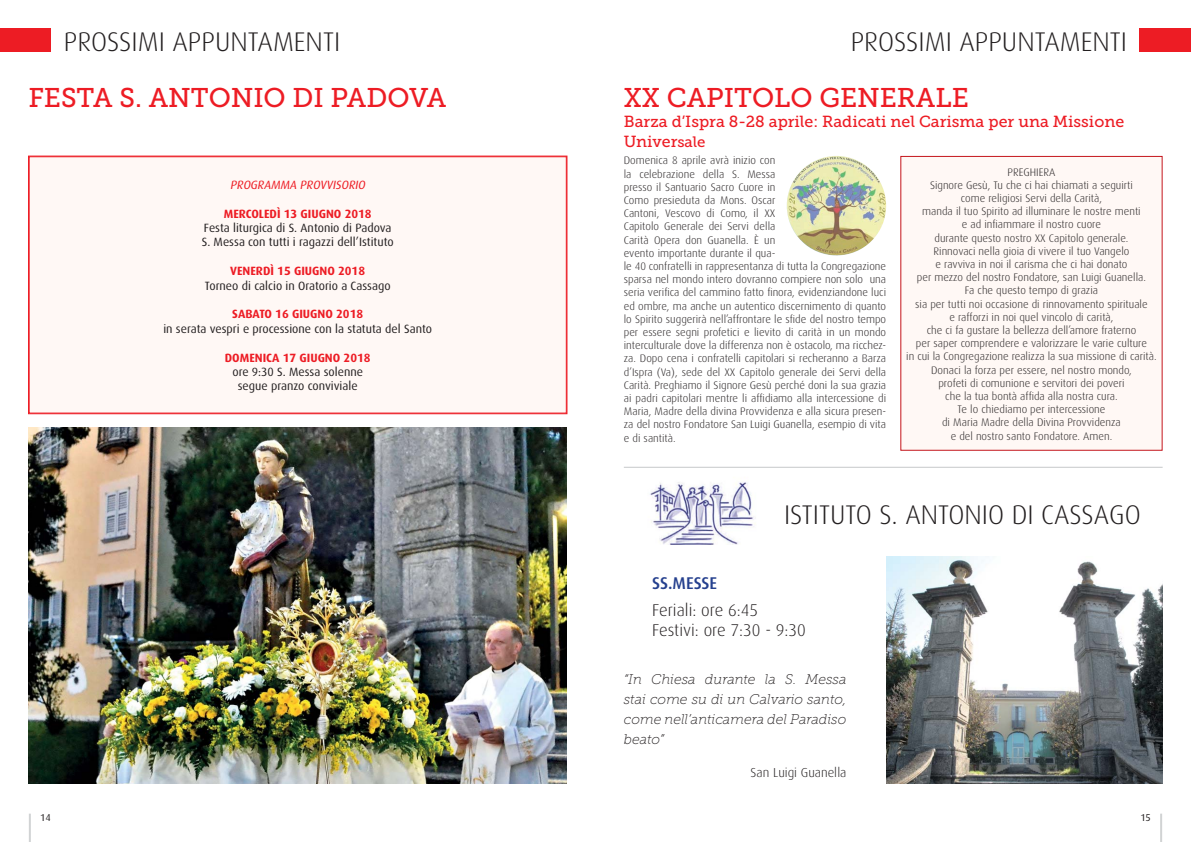
<style>
.page{position:relative;width:1191px;height:842px;background:#fff}
.page>*{position:absolute;margin:0;border:0;box-sizing:border-box;transform-origin:0 0}
.t1{font:300 27px "Dax";color:#231f20}
.t2{font:27px "Museo Slab 500";color:#ed1c24}
.t3{font:300 17px/20px "Dax";color:#231f20}
.t4{font:500 17px "Dax";color:#25408e}
.t5{font:16px/20px "Museo Slab 500";color:#ed1c24}
.t6{font:italic 14px/20px "Museo Slab 100";color:#231f20;text-align:justify}
.t7{font:300 13px "Dax";color:#231f20}
.t8{font:12px/14.4px "Dax";color:#231f20}
.t9{font:700 12px "Dax";color:#ed1c24}
.t10{font:italic 12px "Dax";color:#ed1c24}
.t11{font:300 11px/13.2px "Dax";color:#231f20}
.t12{font:10px "Dax";color:#231f20}
.s1{font-size:15px}
</style>
<div class="page">
<hr style="left:29px;top:814px;width:2px;height:28px;background:#d1d3d4">
<hr style="left:1160px;top:814px;width:2px;height:28px;background:#d1d3d4">
<hr style="left:624px;top:467px;width:538px;height:1px;background:#c6c8ca">
<img style="left:650px;top:482px;width:106px;height:63px">
<img style="left:886px;top:557px;width:276px;height:227px">
<div style="left:1140px;top:28px;width:51px;height:24px;background:#ed1c24"></div>
<div style="left:0;top:28px;width:51px;height:24px;background:#ed1c24"></div>
<div style="left:28px;top:156px;width:539px;height:258px;background:#fff8f5"></div>
<img style="left:28px;top:427px;width:539px;height:357px">
<div style="left:900px;top:156px;width:262px;height:294px;background:#fff8f5"></div>
<div style="left:900px;top:156px;width:262px;height:295px;border:1px solid #c4151c"></div>
<img style="left:786px;top:156px;width:100px;height:99px;border-radius:50%">
<h1 class="t1" style="left:64px;top:29px;width:278px">PROSSIMI APPUNTAMENTI</h1>
<h1 class="t2" style="left:28px;top:87px;width:419px">FESTA S. ANTONIO DI PADOVA</h1>
<p class="t10" style="left:230px;top:179px;width:139px">PROGRAMMA PROVVISORIO</p>
<p class="t9" style="left:224px;top:208px;width:149px">MERCOLEDÌ 13 GIUGNO 2018</p>
<p class="t8" style="left:202px;top:221px;width:193px">Festa liturgica di S. Antonio di Padova<br>S. Messa con tutti i ragazzi dell’Istituto</p>
<p class="t9" style="left:230px;top:265px;width:136px">VENERDÌ 15 GIUGNO 2018</p>
<p class="t8" style="left:205px;top:279px;width:187px">Torneo di calcio in Oratorio a Cassago</p>
<p class="t9" style="left:232px;top:308px;width:133px">SABATO 16 GIUGNO 2018</p>
<p class="t8" style="left:163px;top:322px;width:270px">in serata vespri e processione con la statuta del Santo</p>
<p class="t9" style="left:225px;top:352px;width:147px">DOMENICA 17 GIUGNO 2018</p>
<p class="t8" style="left:232px;top:365px;width:132px;text-align:center">ore 9:30 S. Messa solenne segue pranzo conviviale</p>
<h1 class="t1" style="left:850px;top:29px;width:278px">PROSSIMI APPUNTAMENTI</h1>
<h1 class="t2" style="left:624px;top:87px;width:346px">XX CAPITOLO GENERALE</h1>
<h3 class="t5" style="left:624px;top:113px;width:502px">Barza d’Ispra 8-28 aprile: Radicati nel Carisma per una Missione<br>Univer<span class="s1">sale</span></h3>
<p class="t11" style="left:906px;top:166px;width:252px;text-align:center">PREGHIERA<br>Signore Gesù, Tu che ci hai chiamati a seguirti<br>come religiosi Servi della Carità,<br>manda il tuo Spirito ad illuminare le nostre menti<br>e ad infiammare il nostro cuore<br>durante questo nostro XX Capitolo generale.<br>Rinnovaci nella gioia di vivere il tuo Vangelo<br>e ravviva in noi il carisma che ci hai donato<br>per mezzo del nostro Fondatore, san Luigi Guanella.<br>Fa che questo tempo di grazia<br>sia per tutti noi occasione di rinnovamento spirituale<br>e rafforzi in noi quel vincolo di carità,<br>che ci fa gustare la bellezza dell’amore fraterno<br>per saper comprendere e valorizzare le varie culture<br>in cui la Congregazione realizza la sua missione di carità.<br>Donaci la forza per essere, nel nostro mondo,<br>profeti di comunione e servitori dei poveri<br>che la tua bontà affida alla nostra cura.<br>Te lo chiediamo per intercessione<br>di Maria Madre della Divina Provvidenza<br>e del nostro santo Fondatore. Amen.</p>
<p class="t11" style="left:624px;top:155px;width:264px">Domenica 8 aprile avrà inizio con<br>la celebrazione della S. Messa<br>presso il Santuario Sacro Cuore in<br>Como presieduta da Mons. Oscar<br>Cantoni, Vescovo di Como, il XX<br>Capitolo Generale dei Servi della<br>Carità Opera don Guanella. È un<br>evento importante durante il qua-<br>le 40 confratelli in rappresentanza di tutta la Congregazione sparsa nel mondo intero dovranno compiere non solo una seria verifica del cammino fatto finora, evidenziandone luci ed ombre, ma anche un autentico discernimento di quanto lo Spirito suggerirà nell’affrontare le sfide del nostro tempo per essere segni profetici e lievito di carità in un mondo interculturale dove la differenza non è ostacolo, ma ricchez&shy;za. Dopo cena i confratelli capitolari si recheranno a Barza d’Ispra (Va), sede del XX Capitolo generale dei Servi della Carità. Preghiamo il Signore Gesù perché doni la sua grazia ai padri capitolari mentre li affidiamo alla intercessione di Maria, Madre della divina Provvidenza e alla sicura presen&shy;za del nostro Fondatore San Luigi Guanella, esempio di vita e di santità.</p>
<h1 class="t1" style="left:784px;top:501px;width:358px">ISTITUTO S. ANTONIO DI CASSAGO</h1>
<h2 class="t4" style="left:652px;top:574px;width:67px">SS.MESSE</h2>
<h2 class="t3" style="left:652px;top:601px;width:155px">Feriali: ore 6:45<br>Festivi: ore 7:30 - 9:30</h2>
<p class="t6" style="left:624px;top:670px;width:224px">“In Chiesa durante la S. Messa stai come su di un Calvario santo, come nell’anticamera del Paradiso beato”</p>
<p class="t7" style="left:750px;top:766px;width:97px">San Luigi Guanella</p>
<p class="t12" style="left:40px;top:813px;width:12px">14</p>
<p class="t12" style="left:1140px;top:813px;width:12px">15</p>
</div>
